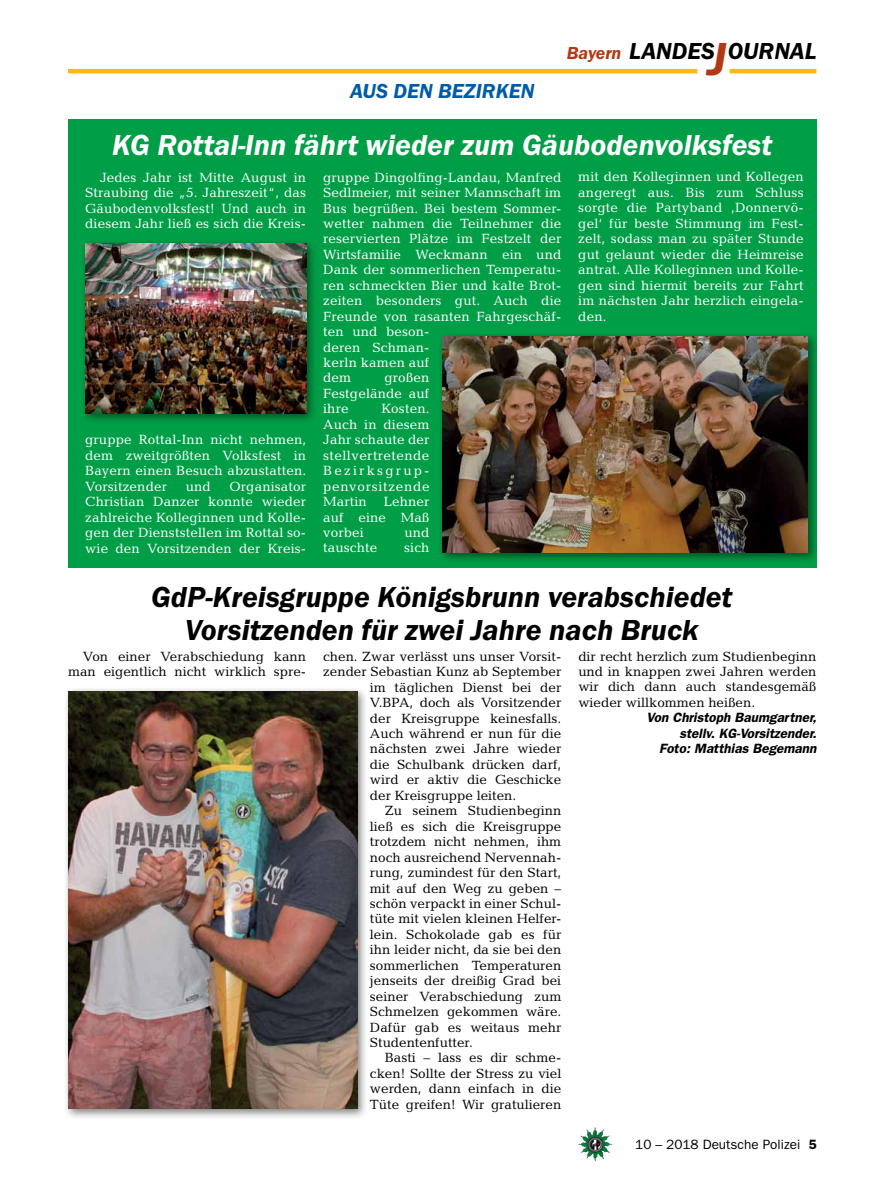
<style>
.page{position:relative;width:893px;height:1191px;background:#fff}
.page>*{position:absolute;margin:0;border:0;box-sizing:border-box;transform-origin:0 0}
.t1{font:italic 600 30px/33px "Franklin Gothic Itc T";color:#000;text-align:center}
.t2{font:italic 600 30px "Franklin Gothic Itc T";color:#fff}
.t3{font:italic 600 24px "Franklin Gothic Itc T";color:#000}
.t4{font:italic 600 21px "Franklin Gothic Itc T";color:#005baa}
.t5{font:italic 600 18px "Franklin Gothic Itc T";letter-spacing:-.01em;color:#b33916}
.t6{font:13.5px/15.5px "Candida";letter-spacing:.01em;color:#fff;text-align:justify}
.t7{font:13.5px/15.5px "Candida";color:#000;text-align:right}
.t8{font:italic 600 13.5px/15.5px "Franklin Gothic";color:#000;text-align:right}
.t9{font:13.5px "Franklin Gothic";color:#000}
.s1{font-size:48px;color:#b33916}
.s2{font-weight:600}
</style>
<div class="page">
<img style="left:578px;top:1127px;width:17px;height:25px">
<hr style="left:730px;top:69px;width:86px;height:4px;background:#fdb913">
<hr style="left:68px;top:69px;width:629px;height:4px;background:#fdb913">
<div style="left:68px;top:119px;width:748px;height:449px;background:#009f47"></div>
<div style="left:80px;top:238px;width:238px;height:186px;background:#000;opacity:.5"></div>
<img style="left:85px;top:243px;width:221px;height:170px">
<div style="left:437px;top:331px;width:382px;height:233px;background:#000;opacity:.5"></div>
<img style="left:442px;top:336px;width:366px;height:216px">
<div style="left:63px;top:686px;width:305px;height:434px;background:#000;opacity:.5"></div>
<img style="left:68px;top:692px;width:289px;height:417px">
<h3 class="t4" style="left:350px;top:79px;width:14px">aus</h3>
<h3 class="t4" style="left:393px;top:79px;width:14px">den</h3>
<h3 class="t4" style="left:438px;top:79px;width:85px">bezir ken</h3>
<h3 class="t5" style="left:567px;top:42px;width:56px">Bayern</h3>
<h2 class="t3" style="left:629px;top:37px;width:189px">LANDES<span class="s1">J</span>OURNAL</h2>
<h1 class="t2" style="left:112px;top:128px;width:662px">KG Rottal-Inn fährt wieder zum Gäubodenvolksfest</h1>
<p class="t6" style="left:323px;top:169px;width:240px;text-align:left">gruppe Dingolfing-Landau, Manfred<br>Sedlmeier, mit seiner Mannschaft im<br>Bus begrüßen. Bei bestem Sommer&shy;wetter nahmen die Teilnehmer die reservierten Plätze im Festzelt der<br>Wirtsfamilie Weckmann ein und<br>Dank der sommerlichen Temperatu&shy;ren schmeckten Bier und kalte Brot&shy;zeiten besonders gut. Auch die<br>Freunde von rasanten Fahrgeschäf&shy;ten und beson-<br>deren Schman-<br>kerln kamen auf<br>dem</p>
<p class="t6" style="left:578px;top:169px;width:227px">mit den Kolleginnen und Kollegen angeregt aus. Bis zum Schluss sorgte die Partyband ‚Donnervö&shy;gel‘ für beste Stimmung im Fest&shy;zelt, sodass man zu später Stunde gut gelaunt wieder die Heimreise antrat. Alle Kolleginnen und Kolle&shy;gen sind hiermit bereits zur Fahrt im nächsten Jahr herzlich eingela&shy;den.</p>
<p class="t6" style="left:85px;top:169px;width:222px;text-indent:15px">Jedes Jahr ist Mitte August in Straubing die „5. Jahreszeit“, das Gäubodenvolksfest! Und auch in diesem Jahr ließ es sich die Kreis-</p>
<p class="t6" style="left:323px;top:370px;width:108px;text-indent:61px">großen Festgelände auf ihre</p>
<p class="t6" style="left:323px;top:401px;width:108px;text-indent:58px">Kosten.<br>Auch in diesem Jahr schaute der stellvertretende Bezirksgrup&shy;penvorsitzende Martin</p>
<p class="t6" style="left:85px;top:432px;width:222px">gruppe Rottal-Inn nicht nehmen, dem zweitgrößten Volksfest in Bayern einen Besuch abzustatten.<br>Vorsitzender</p>
<p class="t6" style="left:85px;top:478px;width:222px;text-indent:144px">Organisator Christian Danzer konnte wieder zahlreiche Kolleginnen und Kolle&shy;gen der Dienststellen im Rottal so&shy;wie den Vorsitzenden der Kreis-</p>
<p class="t6" style="left:186px;top:478px;width:27px">und</p>
<p class="t6" style="left:323px;top:494px;width:108px;text-indent:61px">Lehner auf eine Maß vorbei</p>
<p class="t6" style="left:404px;top:525px;width:27px">und</p>
<p class="t6" style="left:323px;top:540px;width:56px">tauschte</p>
<p class="t6" style="left:404px;top:540px;width:27px">sich</p>
<h1 class="t1" style="left:151px;top:579px;width:583px">GdP-Kreisgruppe Königsbrunn verabschiedet<br>Vorsitzenden für zwei Jahre nach Bruck</h1>
<p class="t7" style="left:68px;top:648px;width:240px">Von einer Verabschiedung kann man eigentlich nicht wirklich spre-</p>
<p class="t7" style="left:323px;top:648px;width:240px">chen. Zwar verlässt uns unser Vorsit-</p>
<p class="t7" style="left:323px;top:664px;width:240px">zender Sebastian Kunz ab September</p>
<p class="t7" style="left:370px;top:679px;width:193px">im täglichen Dienst bei der</p>
<p class="t7" style="left:370px;top:695px;width:193px">V.BPA, doch als Vorsitzender</p>
<p class="t7" style="left:370px;top:710px;width:193px">der Kreisgruppe keinesfalls.</p>
<p class="t7" style="left:370px;top:725px;width:193px">Auch während er nun für die</p>
<p class="t7" style="left:370px;top:741px;width:193px">nächsten zwei Jahre wieder</p>
<p class="t7" style="left:370px;top:756px;width:193px">die Schulbank drücken darf,</p>
<p class="t7" style="left:370px;top:772px;width:193px">wird er aktiv die Geschicke</p>
<p class="t7" style="left:370px;top:787px;width:148px">der Kreisgruppe leiten.</p>
<p class="t7" style="left:385px;top:803px;width:178px">Zu seinem Studienbeginn</p>
<p class="t7" style="left:370px;top:818px;width:193px">ließ es sich die Kreisgruppe</p>
<p class="t7" style="left:370px;top:834px;width:193px">trotzdem nicht nehmen, ihm</p>
<p class="t7" style="left:370px;top:849px;width:193px">noch ausreichend Nervennah-</p>
<p class="t7" style="left:370px;top:864px;width:193px">rung, zumindest für den Start,</p>
<p class="t7" style="left:370px;top:880px;width:193px">mit auf den Weg zu geben –</p>
<p class="t7" style="left:370px;top:895px;width:193px">schön verpackt in einer Schul-</p>
<p class="t7" style="left:370px;top:911px;width:193px">tüte mit vielen kleinen Helfer-</p>
<p class="t7" style="left:370px;top:926px;width:193px">lein. Schokolade gab es für</p>
<p class="t7" style="left:370px;top:942px;width:193px">ihn leider nicht, da sie bei den</p>
<p class="t7" style="left:370px;top:957px;width:193px">sommerlichen Temperaturen</p>
<p class="t7" style="left:370px;top:973px;width:193px">jenseits der dreißig Grad bei</p>
<p class="t7" style="left:370px;top:988px;width:193px">seiner Verabschiedung zum</p>
<p class="t7" style="left:370px;top:1003px;width:193px">Schmelzen gekommen wäre.</p>
<p class="t7" style="left:370px;top:1019px;width:193px">Dafür gab es weitaus mehr</p>
<p class="t7" style="left:370px;top:1034px;width:104px">Studentenfutter.</p>
<p class="t7" style="left:385px;top:1050px;width:178px">Basti – lass es dir schme-</p>
<p class="t7" style="left:370px;top:1065px;width:193px">cken! Sollte der Stress zu viel</p>
<p class="t7" style="left:370px;top:1081px;width:193px">werden, dann einfach in die</p>
<p class="t7" style="left:370px;top:1096px;width:193px">Tüte greifen! Wir gratulieren</p>
<p class="t7" style="left:578px;top:648px;width:240px;text-align:justify">dir recht herzlich zum Studienbeginn und in knappen zwei Jahren werden wir dich dann auch standesgemäß wieder willkommen heißen.</p>
<p class="t8" style="left:646px;top:710px;width:171px">Von Christoph Baumgartner, stellv. KG-Vorsitzender.<br>Foto: Matthias Begemann</p>
<p class="t9" style="left:635px;top:1136px;width:183px">10 – 2018 Deutsche Polizei <span class="s2">5</span></p>
</div>
